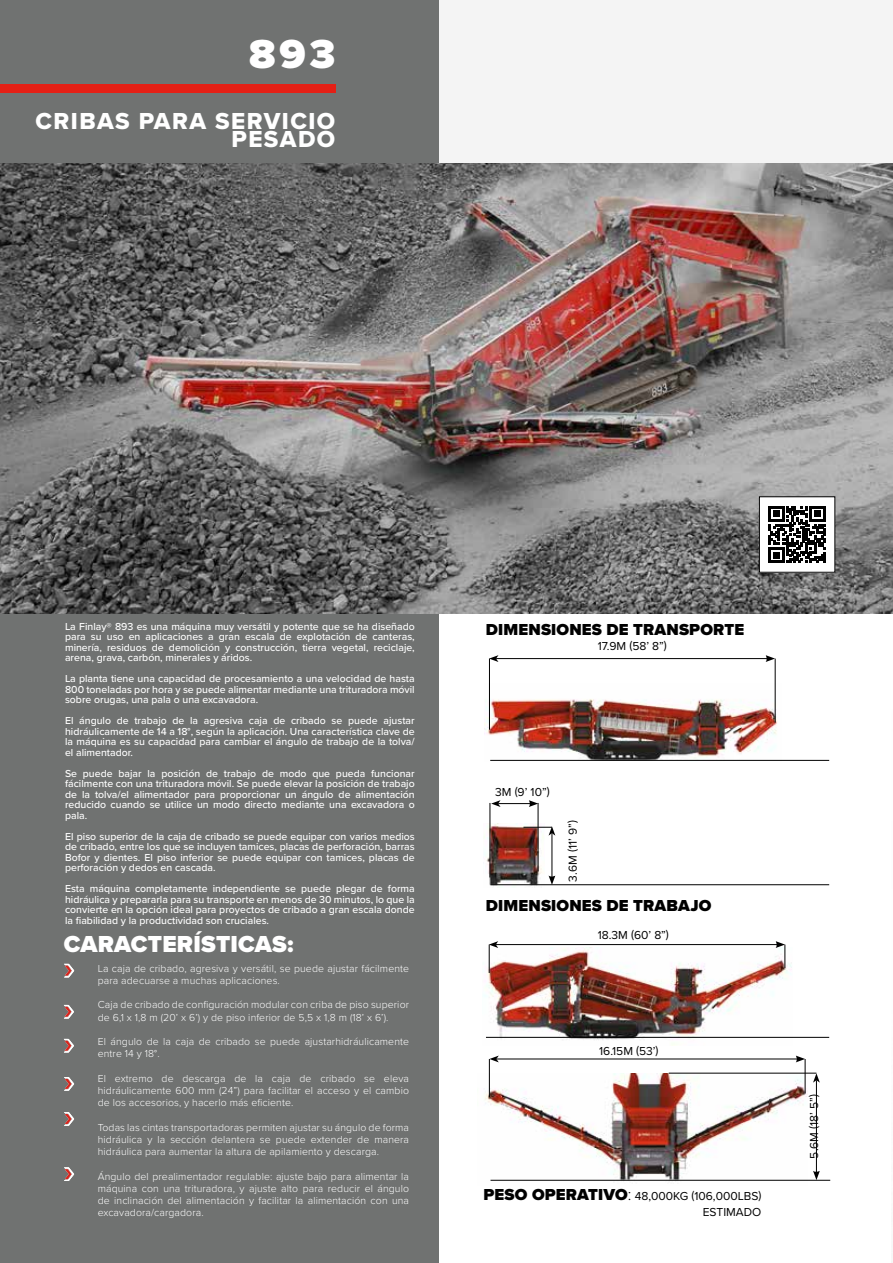
<style>
.page{position:relative;width:893px;height:1263px;background:#fff}
.page>*{position:absolute;margin:0;border:0;box-sizing:border-box;transform-origin:0 0}
.t1{font:900 42px "Proxima Nova";color:#fff}
.t2{font:24px/18px "Proxima Nova Extrabld";letter-spacing:.06em;color:#fff;text-align:right}
.t3{font:900 24px "Proxima Nova";letter-spacing:.01em;color:#fff}
.t4{font:900 16.5px "Proxima Nova";letter-spacing:.01em;color:#000}
.t5{font:12px/15.3px "Proxima Nova";color:#000;text-align:right}
.t6{font:500 10.5px/10.5px "Proxima Nova";color:#fff;text-align:justify}
.t7{font:300 10.5px/12px "Proxima Nova";letter-spacing:.01em;color:#fff}
.s1{font-weight:300}
</style>
<div class="page">
<div style="left:0;top:0;width:893px;height:164px;background:#f4f4f4"></div>
<div style="left:0;top:0;width:439px;height:1263px;background:#707271"></div>
<div style="left:0;top:84px;width:335px;height:8px;background:#e41f15"></div>
<img style="left:0;top:164px;width:893px;height:450px">
<div style="left:759px;top:497px;width:76px;height:75px;background:#fff"></div>
<svg style="left:768px;top:506px;width:58px;height:57px"></svg>
<img style="left:485px;top:684px;width:296px;height:76px">
<hr style="left:490px;top:760px;width:339px;height:1px;background:#000">
<hr style="left:489px;top:659px;width:1px;height:71px;background:#000">
<hr style="left:775px;top:659px;width:1px;height:64px;background:#000">
<img style="left:484px;top:824px;width:60px;height:62px">
<hr style="left:490px;top:803px;width:1px;height:74px;background:#000">
<hr style="left:538px;top:803px;width:1px;height:68px;background:#000">
<hr style="left:498px;top:803px;width:33px;height:1px;background:#000">
<svg style="left:491px;top:800px;width:10px;height:7px"></svg>
<svg style="left:529px;top:800px;width:9px;height:7px"></svg>
<hr style="left:490px;top:884px;width:339px;height:1px;background:#000">
<hr style="left:552px;top:833px;width:1px;height:45px;background:#000">
<svg style="left:523px;top:826px;width:32px;height:10px"></svg>
<svg style="left:549px;top:875px;width:6px;height:10px"></svg>
<img style="left:485px;top:1073px;width:323px;height:107px">
<hr style="left:805px;top:1059px;width:1px;height:34px;background:#000">
<hr style="left:489px;top:1059px;width:1px;height:38px;background:#000">
<hr style="left:669px;top:1073px;width:147px;height:1px;background:#000">
<hr style="left:816px;top:1080px;width:1px;height:93px;background:#000">
<svg style="left:813px;top:1073px;width:7px;height:10px"></svg>
<svg style="left:813px;top:1171px;width:7px;height:9px"></svg>
<hr style="left:496px;top:1059px;width:302px;height:1px;background:#000">
<svg style="left:489px;top:1055px;width:10px;height:7px"></svg>
<svg style="left:796px;top:1055px;width:9px;height:7px"></svg>
<img style="left:483px;top:947px;width:309px;height:99px">
<hr style="left:486px;top:1037px;width:343px;height:1px;background:#000">
<hr style="left:496px;top:944px;width:282px;height:1px;background:#000">
<svg style="left:489px;top:941px;width:9px;height:32px"></svg>
<svg style="left:776px;top:941px;width:10px;height:27px"></svg>
<hr style="left:490px;top:1180px;width:340px;height:1px;background:#000">
<hr style="left:496px;top:658px;width:272px;height:1px;background:#000">
<svg style="left:489px;top:655px;width:9px;height:7px"></svg>
<svg style="left:766px;top:655px;width:9px;height:7px"></svg>
<svg style="left:64px;top:964px;width:10px;height:13px"></svg>
<svg style="left:64px;top:1077px;width:10px;height:14px"></svg>
<svg style="left:64px;top:1112px;width:10px;height:14px"></svg>
<svg style="left:64px;top:1167px;width:10px;height:14px"></svg>
<svg style="left:64px;top:1005px;width:10px;height:13px"></svg>
<svg style="left:64px;top:1039px;width:10px;height:13px"></svg>
<h1 class="t1" style="left:249px;top:23px;width:88px">893</h1>
<h2 class="t2" style="left:36px;top:112px;width:301px">CRIBAS PARA SERVICIO<br>PESADO</h2>
<p class="t6" style="left:65px;top:620px;width:351px">La Finlay® 893 es una máquina muy versátil y potente que se ha diseñado para su uso en aplicaciones a gran escala de explotación de canteras, minería, residuos de demolición y construcción, tierra vegetal, reciclaje, arena, grava, carbón, minerales y áridos.</p>
<p class="t6" style="left:65px;top:673px;width:351px">La planta tiene una capacidad de procesamiento a una velocidad de hasta 800 toneladas por hora y se puede alimentar mediante una trituradora móvil sobre orugas, una pala o una excavadora.</p>
<p class="t6" style="left:65px;top:715px;width:351px">El ángulo de trabajo de la agresiva caja de cribado se puede ajustar hidráulicamente de 14 a 18°, según la aplicación. Una característica clave de la máquina es su capacidad para cambiar el ángulo de trabajo de la tolva/ el alimentador.</p>
<p class="t6" style="left:65px;top:767px;width:351px">Se puede bajar la posición de trabajo de modo que pueda funcionar fácilmente con una trituradora móvil. Se puede elevar la posición de trabajo de la tolva/el alimentador para proporcionar un ángulo de alimentación reducido cuando se utilice un modo directo mediante una excavadora o pala.</p>
<p class="t6" style="left:65px;top:830px;width:351px">El piso superior de la caja de cribado se puede equipar con varios medios de cribado, entre los que se incluyen tamices, placas de perforación, barras Bofor y dientes. El piso inferior se puede equipar con tamices, placas de perforación y dedos en cascada.</p>
<p class="t6" style="left:65px;top:883px;width:351px">Esta máquina completamente independiente se puede plegar de forma hidráulica y prepararla para su transporte en menos de 30 minutos, lo que la convierte en la opción ideal para proyectos de cribado a gran escala donde la fiabilidad y la productividad son cruciales.</p>
<h2 class="t3" style="left:64px;top:926px;width:231px">CARACTERÍSTICAS:</h2>
<p class="t7" style="left:98px;top:962px;width:313px">La caja de cribado, agresiva y versátil, se puede ajustar fácilmente para adecuarse a muchas aplicaciones.</p>
<p class="t7" style="left:98px;top:998px;width:313px">Caja de cribado de configuración modular con criba de piso superior de 6,1 x 1,8 m (20’ x 6’) y de piso inferior de 5,5 x 1,8 m (18’ x 6’).</p>
<p class="t7" style="left:98px;top:1035px;width:313px">El ángulo de la caja de cribado se puede ajustarhidráulicamente entre 14 y 18°.</p>
<p class="t7" style="left:98px;top:1072px;width:313px;text-align:justify">El extremo de descarga de la caja de cribado se eleva hidráulicamente 600 mm (24”) para facilitar el acceso y el cambio de los accesorios, y hacerlo más eficiente.</p>
<p class="t7" style="left:98px;top:1121px;width:313px;text-align:justify">Todas las cintas transportadoras permiten ajustar su ángulo de forma hidráulica y la sección delantera se puede extender de manera hidráulica para aumentar la altura de apilamiento y descarga.</p>
<p class="t7" style="left:98px;top:1169px;width:313px;text-align:justify">Ángulo del prealimentador regulable: ajuste bajo para alimentar la máquina con una trituradora, y ajuste alto para reducir el ángulo de inclinación del alimentación y facilitar la alimentación con una excavadora/cargadora.</p>
<h3 class="t4" style="left:486px;top:617px;width:260px">DIMENSIONES DE TRANSPORTE</h3>
<p class="t5" style="left:598px;top:638px;width:71px">17.9M (58’ 8”)</p>
<p class="t5" style="left:495px;top:784px;width:56px">3M (9’ 10”)</p>
<p class="t5" style="left:565px;top:881px;width:63px;rotate:-90deg">3.6M (11’ 9”)</p>
<h3 class="t4" style="left:486px;top:893px;width:227px">DIMENSIONES DE TRABAJO</h3>
<p class="t5" style="left:598px;top:926px;width:73px">18.3M (60’ 8”)</p>
<p class="t5" style="left:599px;top:1043px;width:61px">16.15M (53’)</p>
<h3 class="t4" style="left:483px;top:1182px;width:149px">PESO OPERATIVO<span class="s1">:</span></h3>
<p class="t5" style="left:635px;top:1188px;width:128px">48,000KG (106,000LBS)<br>ESTIMADO</p>
<p class="t5" style="left:806px;top:1158px;width:66px;rotate:-90deg">5.6M (18’ 5”)</p>
</div>
